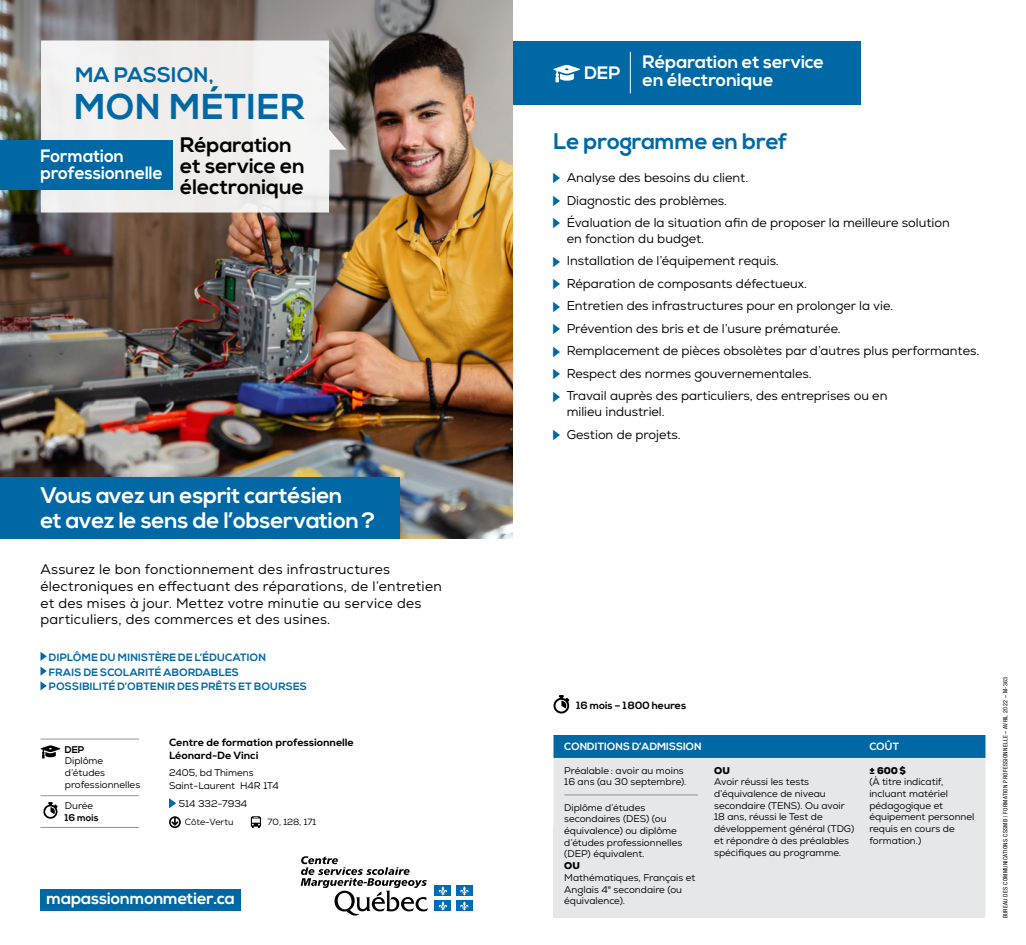
<style>
.page{position:relative;width:1026px;height:945px;background:#fff}
.page>*{position:absolute;margin:0;border:0;box-sizing:border-box;transform-origin:0 0}
.t1{font:700 35.85px "Nexa";letter-spacing:.025em;color:#0068a4}
.t2{font:700 22.5px/24.3px "Nexa";letter-spacing:-.01em;color:#fff}
.t3{font:700 22.5px "Nexa";letter-spacing:-.01em;color:#0068a4}
.t4{font:700 21px/21px "Nexa";color:#000}
.t5{font:700 21px "Nexa";letter-spacing:.01em;color:#0068a4}
.t6{font:700 18px/18px "Nexa";color:#fff}
.t7{font:700 18px/16.8px "Nexa";color:#fff;scale:.95 1}
.t8{font:700 16.5px "Nexa";letter-spacing:-.01em;color:#fff}
.t9{font:13.8px/16.6px "Nexa";letter-spacing:.02em;color:#000}
.t10{font:12.75px/22.5px "Nexa";color:#000}
.t11{font:700 10.65px/14.9px "Nexa";letter-spacing:.025em;color:#0068a4}
.t12{font:800 10.5px/13.5px "Nexa";color:#000}
.t13{font:700 10.5px "Nexa";color:#fff}
.t14{font:700 10.5px "Nexa";color:#000}
.t15{font:9.75px/11.7px "Nexa";color:#000}
.t16{font:700 9.75px "Nexa";color:#000}
.t17{font:900 9.75px "Nexa";letter-spacing:.005em;color:#000}
.t18{font:9px "Nexa";color:#000}
.t19{font:condensed 6px "Helvetica Neue LT Std";letter-spacing:.05em;color:#000}
</style>
<div class="page">
<img style="left:0;top:0;width:513px;height:538px">
<div style="left:513px;top:41px;width:347px;height:63px;background:#0068a4"></div>
<div style="left:554px;top:827px;width:431px;height:91px;background:#e6e7e8"></div>
<svg style="left:553px;top:65px;width:27px;height:17px"></svg>
<hr style="left:630px;top:52px;width:1px;height:41px;background:#fff">
<svg style="left:41px;top:40px;width:305px;height:173px;fill:#f0eeec"></svg>
<svg style="left:301px;top:856px;width:127px;height:60px"></svg>
<div style="left:435px;top:886px;width:16px;height:10px;background:#006cb7"></div>
<div style="left:456px;top:886px;width:17px;height:10px;background:#006cb7"></div>
<div style="left:435px;top:901px;width:16px;height:10px;background:#006cb7"></div>
<svg style="left:439px;top:886px;width:8px;height:25px"></svg>
<div style="left:456px;top:901px;width:17px;height:10px;background:#006cb7"></div>
<svg style="left:460px;top:886px;width:9px;height:25px"></svg>
<div style="left:0;top:140px;width:172px;height:50px;background:#0068a4"></div>
<div style="left:40px;top:889px;width:201px;height:22px;background:#0068a4"></div>
<svg style="left:40px;top:652px;width:7px;height:9px"></svg>
<svg style="left:40px;top:667px;width:7px;height:23px"></svg>
<div style="left:0;top:477px;width:399px;height:61px;background:#0068a4"></div>
<svg style="left:169px;top:798px;width:7px;height:10px"></svg>
<svg style="left:169px;top:816px;width:12px;height:12px"></svg>
<svg style="left:251px;top:816px;width:10px;height:12px"></svg>
<svg style="left:40px;top:745px;width:21px;height:14px"></svg>
<svg style="left:43px;top:802px;width:15px;height:17px"></svg>
<hr style="left:40px;top:739px;width:99px;height:1px;background:#939598">
<hr style="left:40px;top:795px;width:99px;height:1px;background:#939598">
<hr style="left:40px;top:827px;width:99px;height:1px;background:#939598">
<div style="left:554px;top:735px;width:432px;height:23px;background:#0068a4"></div>
<svg style="left:554px;top:758px;width:432px;height:157px"></svg>
<svg style="left:553px;top:695px;width:17px;height:19px"></svg>
<hr style="left:564px;top:795px;width:134px;height:1px;background:#939598">
<h3 class="t5" style="left:75px;top:62px;width:140px">MA PASSION,</h3>
<h1 class="t1" style="left:75px;top:86px;width:232px">MON MÉTIER</h1>
<h3 class="t7" style="left:40px;top:148px;width:130px">Formation professionnelle</h3>
<h3 class="t4" style="left:180px;top:135px;width:126px">Réparation et service en électronique</h3>
<h2 class="t2" style="left:40px;top:484px;width:336px">Vous avez un esprit cartésien<br>et avez le sens de l’observation?</h2>
<h3 class="t9" style="left:40px;top:561px;width:403px">Assurez le bon fonctionnement des infrastructures électroniques en effectuant des réparations, de l’entretien et des mises à jour. Mettez votre minutie au service des particuliers, des commerces et des usines.</h3>
<p class="t11" style="left:49px;top:650px;width:259px">DIPLÔME DU MINISTÈRE DE L’ÉDUCATION<br>FRAIS DE SCOLARITÉ ABORDABLES<br>POSSIBILITÉ D’OBTENIR DES PRÊTS ET BOURSES</p>
<p class="t16" style="left:65px;top:744px;width:21px">DEP</p>
<p class="t15" style="left:65px;top:755px;width:77px">Diplôme d’études professionnelles</p>
<p class="t15" style="left:65px;top:800px;width:30px">Durée</p>
<p class="t16" style="left:65px;top:812px;width:35px">16 mois</p>
<p class="t12" style="left:169px;top:735px;width:186px">Centre de formation professionnelle<br>Léonard-De Vinci</p>
<p class="t15" style="left:169px;top:766px;width:111px;line-height:13.5px">2405, bd Thimens<br>Saint-Laurent H4R 1T4</p>
<p class="t15" style="left:179px;top:798px;width:70px">514 332-7934</p>
<p class="t18" style="left:185px;top:816px;width:50px">Côte-Vertu</p>
<p class="t18" style="left:268px;top:816px;width:50px">70, 128, 171</p>
<h3 class="t8" style="left:47px;top:889px;width:190px">mapassionmonmetier.ca</h3>
<h3 class="t6" style="left:585px;top:64px;width:38px">DEP</h3>
<h3 class="t6" style="left:643px;top:54px;width:183px">Réparation et service en électronique</h3>
<h2 class="t3" style="left:554px;top:129px;width:236px">Le programme en bref</h2>
<h3 class="t10" style="left:567px;top:167px;width:385px">Analyse des besoins du client.<br>Diagnostic des problèmes.<br>Évaluation de la situation afin de proposer la meilleure solution</h3>
<p class="t10" style="left:567px;top:227px;width:414px">en fonction du budget.<br>Installation de l’équipement requis.<br>Réparation de composants défectueux.<br>Entretien des infrastructures pour en prolonger la vie.<br>Prévention des bris et de l’usure prématurée.<br>Remplacement de pièces obsolètes par d’autres plus performantes.<br>Respect des normes gouvernementales.<br>Travail auprès des particuliers, des entreprises ou en</p>
<h3 class="t10" style="left:567px;top:401px;width:116px">milieu industriel.<br>Gestion de projets.</h3>
<p class="t14" style="left:577px;top:699px;width:111px">16 mois – 1800 heures</p>
<p class="t13" style="left:564px;top:741px;width:139px">CONDITIONS D’ADMISSION</p>
<p class="t13" style="left:869px;top:741px;width:31px">COÛT</p>
<p class="t15" style="left:564px;top:765px;width:124px">Préalable : avoir au moins<br>16 ans (au 30 septembre).</p>
<p class="t15" style="left:564px;top:802px;width:119px">Diplôme d’études secondaires (DES) (ou équivalence) ou diplôme d’études professionnelles (DEP) équivalent.</p>
<p class="t17" style="left:564px;top:859px;width:17px">OU</p>
<p class="t15" style="left:564px;top:872px;width:133px">Mathématiques, Français et<br>Anglais 4<sup>e</sup> secondaire (ou équivalence).</p>
<p class="t17" style="left:869px;top:764px;width:38px">± 600 $</p>
<p class="t15" style="left:869px;top:776px;width:106px">(À titre indicatif, incluant matériel pédagogique et équipement personnel requis en cours de formation.)</p>
<p class="t17" style="left:714px;top:764px;width:17px">OU</p>
<p class="t15" style="left:714px;top:776px;width:142px">Avoir réussi les tests d’équivalence de niveau secondaire (TENS). Ou avoir<br>18 ans, réussi le Test de développement général (TDG) et répondre à des préalables spécifiques au programme.</p>
<p class="t19" style="left:1002px;top:918px;width:243px;rotate:-90deg">BUREAU DES COMMUNICATIONS CSSMB | FORMATION PROFESSIONNELLE – AVRIL 2022 – M-363</p>
</div>
